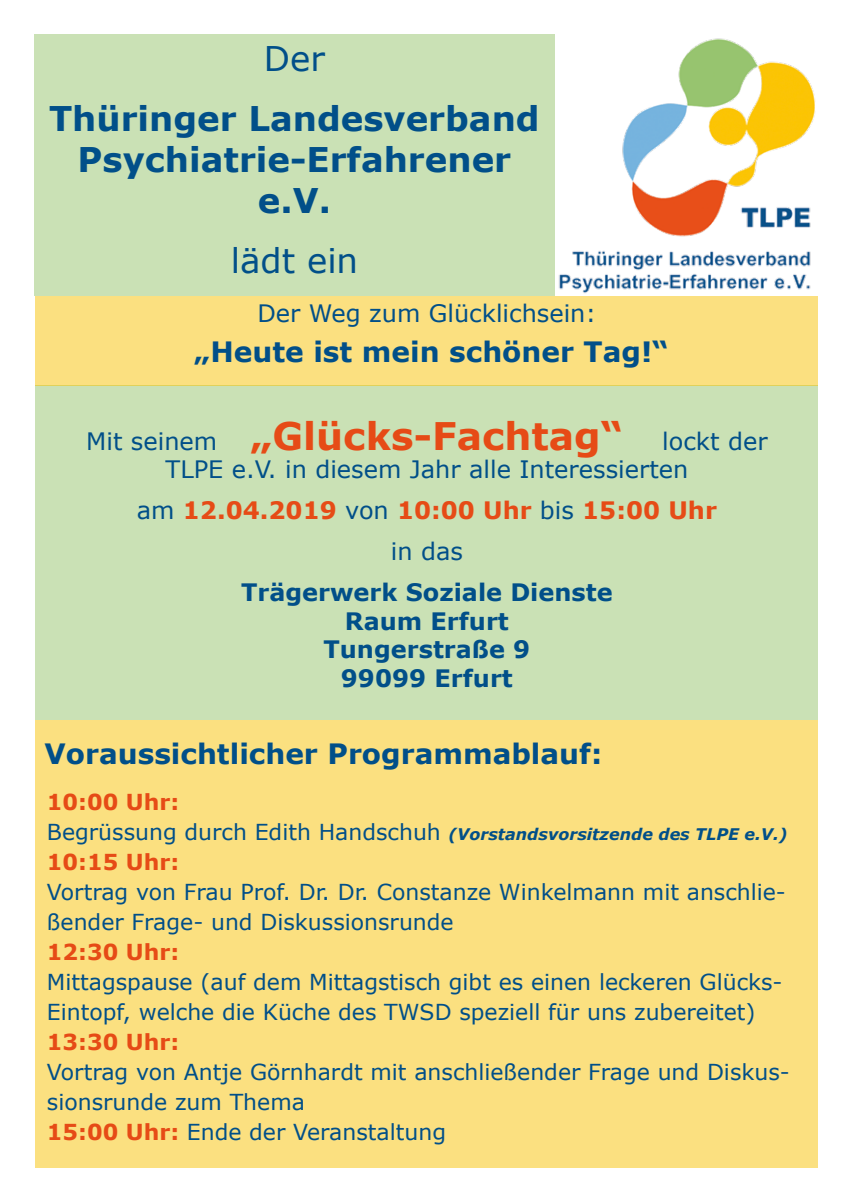
<style>
.page{position:relative;width:851px;height:1202px;background:#fff}
.page>*{position:absolute;margin:0;border:0;box-sizing:border-box;transform-origin:0 0}
.t1{font:700 34px/40.8px "Verdana";color:#014f89;text-align:center}
.t2{font:34px "Verdana";color:#014f89}
.t3{font:700 28px "Verdana";color:#014f89}
.t4{font:24px/28.8px "Verdana";color:#014f89;text-align:center}
.t5{font:700 24px/28.8px "Verdana";color:#014f89;text-align:center}
.t6{font:700 24px/40.8px "Verdana";color:#e64b16;text-align:center}
.t7{font:22px/30px "Verdana";color:#014f89}
.t8{font:700 22px "Verdana";color:#e64b16}
.t9{font:italic 700 16px "Verdana";color:#014f89}
.s1{font-weight:700;font-size:38px;color:#e64b16}
.s2{font-weight:400;color:#014f89}
.s3{font-weight:400;font-style:normal;font-size:22px}
.s4{font-weight:700;color:#e64b16}
</style>
<div class="page">
<div style="left:36px;top:720px;width:782px;height:448px;background:#fbe080"></div>
<div style="left:35px;top:386px;width:783px;height:334px;background:#cae1b5"></div>
<div style="left:35px;top:296px;width:783px;height:90px;background:#fbe080"></div>
<div style="left:34px;top:34px;width:520px;height:262px;background:#cae1b5"></div>
<img style="left:554px;top:34px;width:261px;height:262px">
<h1 class="t2" style="left:264px;top:36px;width:62px">Der</h1>
<h1 class="t1" style="left:49px;top:98px;width:492px">Thüringer Landesverband<br>Psychiatrie-Erfahrener e.V.</h1>
<h1 class="t2" style="left:231px;top:237px;width:129px">lädt ein</h1>
<p class="t4" style="left:257px;top:298px;width:340px">Der Weg zum Glücklichsein:</p>
<p class="t3" style="left:194px;top:332px;width:476px">„Heute ist mein schöner Tag!“</p>
<p class="t4" style="left:86px;top:426px;width:682px">Mit seinem <span class="s1">„Glücks-Fachtag“</span> lockt der<br>TLPE e.V. in diesem Jahr alle Interessierten</p>
<p class="t6" style="left:137px;top:489px;width:581px"><span class="s2">am</span> 12.04.2019 <span class="s2">von</span> 10:00 Uhr <span class="s2">bis</span> 15:00 Uhr <span class="s2">in das</span></p>
<p class="t5" style="left:241px;top:577px;width:373px">Trägerwerk Soziale Dienste<br>Raum Erfurt<br>Tungerstraße 9<br>99099 Erfurt</p>
<p class="t3" style="left:44px;top:734px;width:559px">Voraussichtlicher Programmablauf:</p>
<p class="t8" style="left:47px;top:786px;width:134px">10:00 Uhr:</p>
<p class="t9" style="left:47px;top:823px;width:742px"><span class="s3">Begrüssung durch Edith Handschuh</span> (Vorstandsvorsitzende des TLPE e.V.)</p>
<p class="t8" style="left:47px;top:846px;width:134px">10:15 Uhr:</p>
<p class="t7" style="left:47px;top:877px;width:740px">Vortrag von Frau Prof. Dr. Dr. Constanze Winkelmann mit anschlie&shy;ßender Frage- und Diskussionsrunde</p>
<p class="t8" style="left:47px;top:936px;width:134px">12:30 Uhr:</p>
<p class="t7" style="left:47px;top:967px;width:737px">Mittagspause (auf dem Mittagstisch gibt es einen leckeren Glücks-<br>Eintopf, welche die Küche des TWSD speziell für uns zubereitet)</p>
<p class="t8" style="left:47px;top:1026px;width:134px">13:30 Uhr:</p>
<p class="t7" style="left:47px;top:1057px;width:744px">Vortrag von Antje Görnhardt mit anschließender Frage und Diskus&shy;sionsrunde zum Thema<br><span class="s4">15:00 Uhr:</span> Ende der Veranstaltung</p>
</div>
